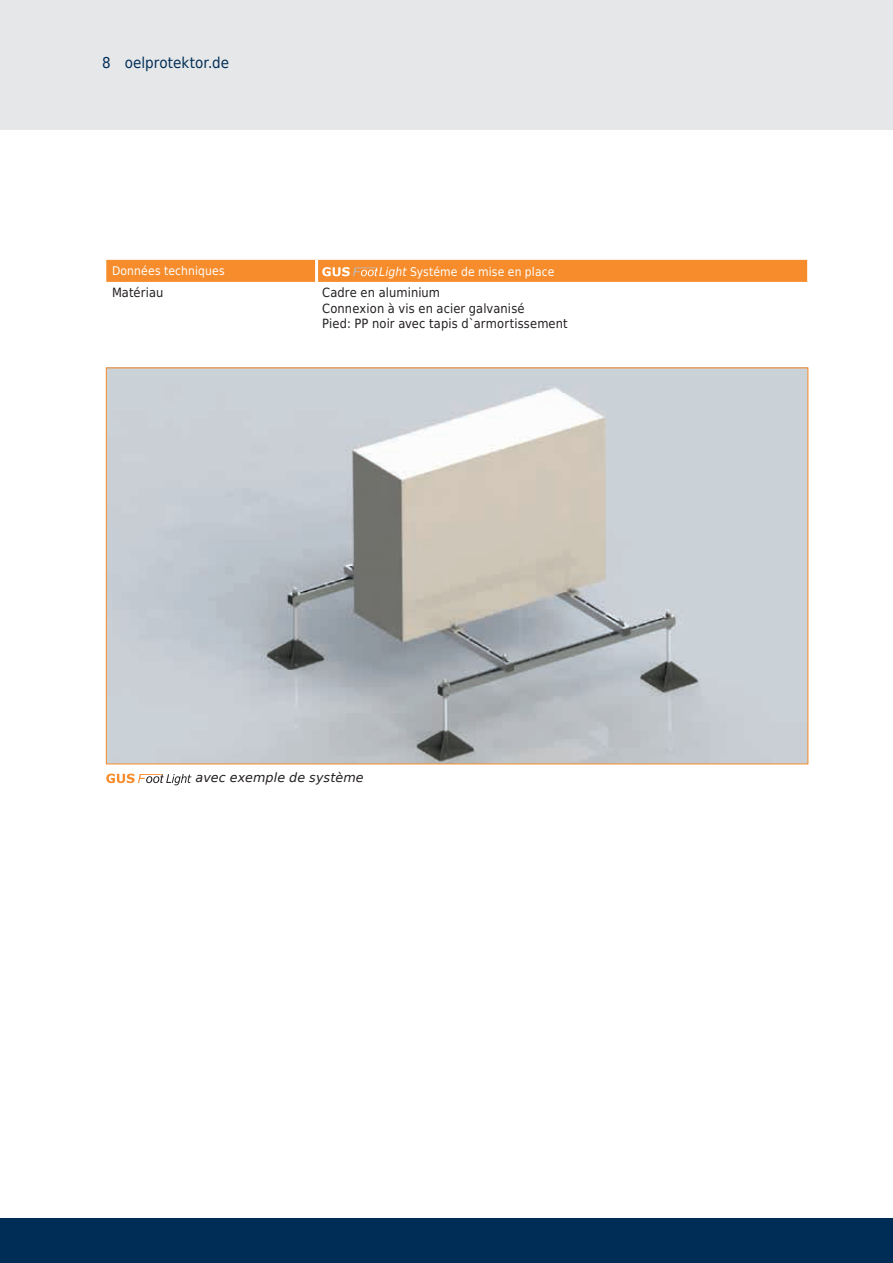
<style>
.page{position:relative;width:893px;height:1263px;background:#fff}
.page>*{position:absolute;margin:0;border:0;box-sizing:border-box;transform-origin:0 0}
.t1{font:15px "DejaVu Sans Condensed";letter-spacing:.005em;color:#002d56}
.t2{font:12.75px/15.3px "DejaVu Sans Condensed";letter-spacing:.01em;color:#231f20}
.t3{font:italic 12.75px "DejaVu Sans";letter-spacing:.005em;color:#231f20}
.t4{font:12px "DejaVu Sans Condensed";letter-spacing:.01em;color:#fff}
.s1{font-style:italic}
</style>
<div class="page">
<div style="left:0;top:1218px;width:893px;height:45px;background:#002d56"></div>
<div style="left:0;top:0;width:893px;height:130px;background:#e6e7e9"></div>
<svg style="left:106px;top:774px;width:86px;height:11px"></svg>
<svg style="left:106px;top:260px;width:701px;height:22px;background:#f68e2f"></svg>
<img style="left:108px;top:369px;width:698px;height:393px">
<p class="t1" style="left:102px;top:50px;width:129px">8 oelprotektor.de</p>
<p class="t4" style="left:112px;top:261px;width:114px">Données techniques</p>
<p class="t4" style="left:379px;top:262px;width:177px"><span class="s1">Light</span> Systéme de mise en place</p>
<p class="t2" style="left:112px;top:284px;width:53px">Matériau</p>
<p class="t2" style="left:322px;top:284px;width:247px">Cadre en aluminium<br>Connexion à vis en acier galvanisé<br>Pied: PP noir avec tapis d`armortissement</p>
<p class="t3" style="left:196px;top:768px;width:170px">avec exemple de système</p>
</div>
